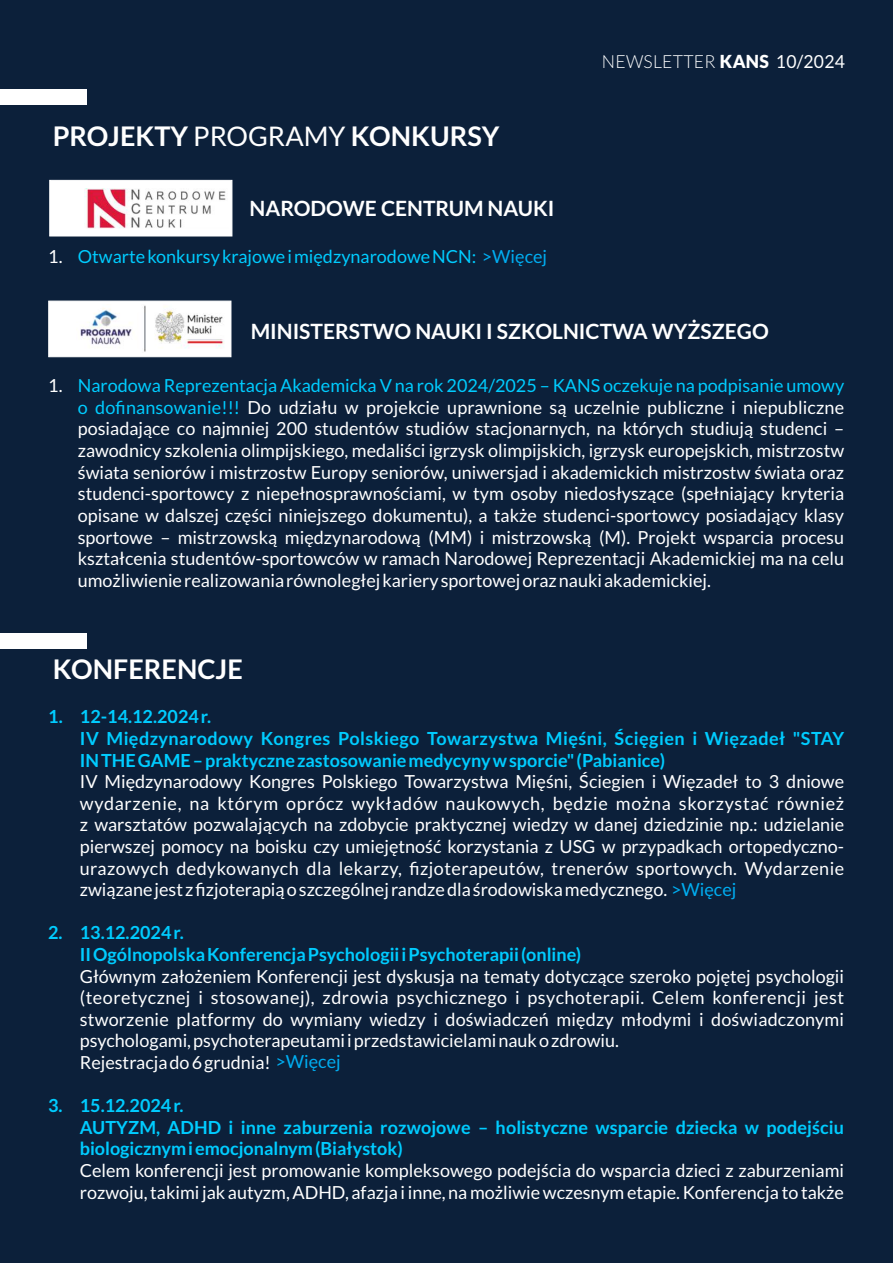
<style>
.page{position:relative;width:893px;height:1263px;background:#0c203a}
.page>*{position:absolute;margin:0;border:0;box-sizing:border-box;transform-origin:0 0}
.t1{font:700 27px "Lato";color:#fff}
.t2{font:700 21px "Lato";color:#fff}
.t3{font:18px/21.6px "Lato";color:#fff;text-align:justify}
.t4{font:700 18px/21.6px "Lato";color:#0cf}
.t5{font:18px "Lato";color:#0cf}
.t6{font:300 18px "Lato";letter-spacing:.015em;color:#fff}
.s1{font-weight:400}
.s2{color:#fff}
.s3{color:#00adf1}
.s4{font-weight:900}
.s5{color:#0cf}
</style>
<div class="page">
<div style="left:0;top:89px;width:87px;height:16px;background:#fff"></div>
<div style="left:0;top:633px;width:87px;height:15px;background:#fff"></div>
<svg style="left:49px;top:179px;width:184px;height:58px;background:#f0f1f2"></svg>
<img style="left:84px;top:188px;width:144px;height:40px">
<svg style="left:48px;top:300px;width:184px;height:58px;background:#e8eaec"></svg>
<img style="left:77px;top:304px;width:149px;height:49px">
<h1 class="t1" style="left:53px;top:124px;width:448px">PROJEKTY <span class="s1">PROGRAMY</span> KONKURSY</h1>
<p class="t2" style="left:250px;top:199px;width:306px">NARODOWE CENTRUM NAUKI</p>
<p class="t5" style="left:48px;top:248px;width:500px"><span class="s2">1.</span> Otwarte konkursy krajowe i międzynarodowe NCN: <span class="s3">&gt;Więcej</span></p>
<p class="t6" style="left:602px;top:54px;width:244px">NEWSLETTER <span class="s4">KANS</span> <span class="s1">10/2024</span></p>
<p class="t2" style="left:251px;top:322px;width:520px">MINISTERSTWO NAUKI I SZKOLNICTWA WYŻSZEGO</p>
<p class="t3" style="left:78px;top:376px;width:768px;text-indent:-30px">1. <span class="s5">Narodowa Reprezentacja Akademicka V na rok 2024/2025 – KANS oczekuje na podpisanie umowy o dofinansowanie!!!</span> Do udziału w projekcie uprawnione są uczelnie publiczne i niepubliczne posiadające co najmniej 200 studentów studiów stacjonarnych, na których studiują studenci – zawodnicy szkolenia olimpijskiego, medaliści igrzysk olimpijskich, igrzysk europejskich, mistrzostw świata seniorów i mistrzostw Europy seniorów, uniwersjad i akademickich mistrzostw świata oraz studenci-sportowcy z niepełnosprawnościami, w tym osoby niedosłyszące (spełniający kryteria opisane w dalszej części niniejszego dokumentu), a także studenci-sportowcy posiadający klasy sportowe – mistrzowską międzynarodową (MM) i mistrzowską (M). Projekt wsparcia procesu kształcenia studentów-sportowców w ramach Narodowej Reprezentacji Akademickiej ma na celu umożliwienie realizowania równoległej kariery sportowej oraz nauki akademickiej.</p>
<h1 class="t1" style="left:53px;top:657px;width:192px">KONFERENCJE</h1>
<p class="t4" style="left:80px;top:707px;width:766px;text-indent:-32px">1. 12-14.12.2024 r.<br>IV Międzynarodowy Kongres Polskiego Towarzystwa Mięśni, Ścięgien i Więzadeł "STAY<br>IN THE GAME – praktyczne zastosowanie medycyny w sporcie" (Pabianice)</p>
<p class="t3" style="left:80px;top:772px;width:766px">IV Międzynarodowy Kongres Polskiego Towarzystwa Mięśni, Ściegien i Więzadeł to 3 dniowe wydarzenie, na którym oprócz wykładów naukowych, będzie można skorzystać również z warsztatów pozwalających na zdobycie praktycznej wiedzy w danej dziedzinie np.: udzielanie pierwszej pomocy na boisku czy umiejętność korzystania z USG w przypadkach ortopedyczno&shy;urazowych dedykowanych dla lekarzy, fizjoterapeutów, trenerów sportowych. Wydarzenie</p>
<p class="t3" style="left:80px;top:880px;width:658px">związane jest z fizjoterapią o szczególnej randze dla środowiska medycznego. <span class="s3">&gt;Więcej</span></p>
<p class="t4" style="left:80px;top:923px;width:503px;text-indent:-32px">2. 13.12.2024 r.<br>II Ogólnopolska Konferencja Psychologii i Psychoterapii (online)</p>
<p class="t3" style="left:80px;top:966px;width:766px">Głównym założeniem Konferencji jest dyskusja na tematy dotyczące szeroko pojętej psychologii (teoretycznej i stosowanej), zdrowia psychicznego i psychoterapii. Celem konferencji jest stworzenie platformy do wymiany wiedzy i doświadczeń między młodymi i doświadczonymi psychologami, psychoterapeutami i przedstawicielami nauk o zdrowiu.</p>
<p class="t3" style="left:80px;top:1053px;width:262px">Rejestracja do 6 grudnia! <span class="s3">&gt;Więcej</span></p>
<p class="t4" style="left:80px;top:1096px;width:766px;text-indent:-32px">3. 15.12.2024 r.<br>AUTYZM, ADHD i inne zaburzenia rozwojowe – holistyczne wsparcie dziecka w podejściu biologicznym i emocjonalnym (Białystok)</p>
<p class="t3" style="left:80px;top:1161px;width:766px">Celem konferencji jest promowanie kompleksowego podejścia do wsparcia dzieci z zaburzeniami rozwoju, takimi jak autyzm, ADHD, afazja i inne, na możliwie wczesnym etapie. Konferencja to także</p>
</div>
